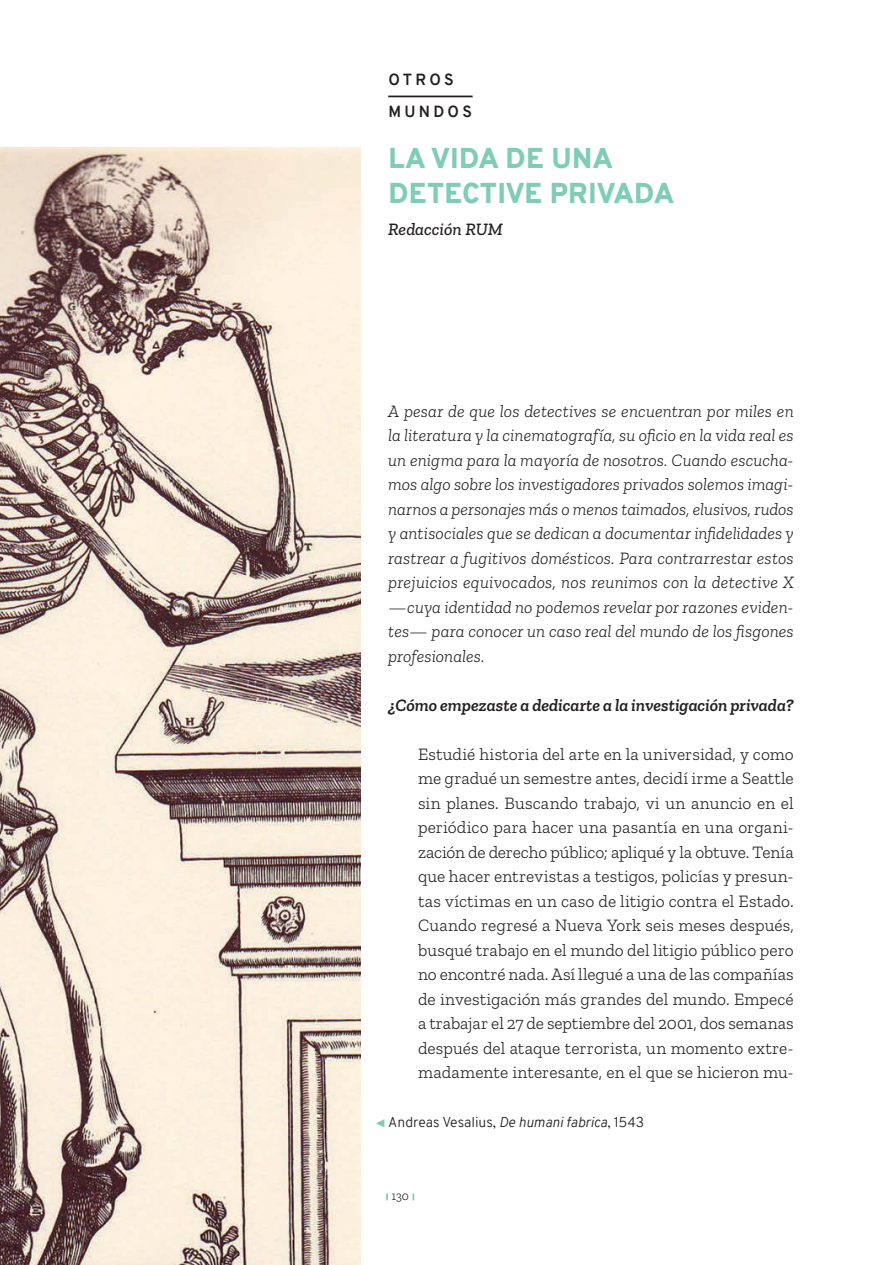
<style>
.page{position:relative;width:893px;height:1265px;background:#fff}
.page>*{position:absolute;margin:0;border:0;box-sizing:border-box;transform-origin:0 0}
.Título_general_Panóp{font:900 28px/35px "Overpass";letter-spacing:.005em;color:#80ccb8}
.Entrevista_respuesta{font:300 17.5px/24.5px "Zilla Slab";color:#231f20;text-align:justify}
.Cuerpo_del_texto{font:italic 300 17.5px/24.5px "Zilla Slab";color:#231f20;text-align:justify}
.Entrevista_pregunta{font:italic 600 17.5px "Zilla Slab";color:#231f20}
.Autor_panóptico{font:italic 500 17.5px "Zilla Slab";color:#231f20}
.t1{font:700 15.75px/31.5px "Overpass";letter-spacing:.21em;color:#231f20}
.pie_de_foto_REV{font:300 14px "Overpass";color:#231f20}
.t2{font:300 12.25px "Zilla Slab";color:#231f20}
.s1{font-family:"Menlo";font-weight:700;color:#80ccb8}
.s2{font-style:italic}
</style>
<div class="page">
<svg style="left:386px;top:1193px;width:2px;height:7px"></svg>
<svg style="left:412px;top:1193px;width:2px;height:7px"></svg>
<hr style="left:388px;top:96px;width:85px;height:1px;background:#231f20">
<img style="left:0;top:147px;width:360px;height:1118px">
<p class="t1" style="left:388px;top:64px;width:85px">OTROS<br>MUNDOS</p>
<p class="Título_general_Panóp" style="left:388px;top:141px;width:287px">LA VIDA DE UNA<br>DETECTIVE PRIVADA</p>
<p class="Autor_panóptico" style="left:388px;top:219px;width:116px">Redacción RUM</p>
<p class="Cuerpo_del_texto" style="left:388px;top:399px;width:407px">A pesar de que los detectives se encuentran por miles en la literatura y la cinematografía, su oficio en la vida real es un enigma para la mayoría de nosotros. Cuando escucha&shy;mos algo sobre los investigadores privados solemos imagi&shy;narnos a personajes más o menos taimados, elusivos, rudos y antisociales que se dedican a documentar infidelidades y rastrear a fugitivos domésticos. Para contrarrestar estos prejuicios equivocados, nos reunimos con la detective X —cuya identidad no podemos revelar por razones eviden&shy;tes— para conocer un caso real del mundo de los fisgones profesionales.</p>
<p class="Entrevista_pregunta" style="left:388px;top:695px;width:407px">¿Cómo empezaste a dedicarte a la investigación privada?</p>
<p class="Entrevista_respuesta" style="left:418px;top:742px;width:377px">Estudié historia del arte en la universidad, y como me gradué un semestre antes, decidí irme a Seattle sin planes. Buscando trabajo, vi un anuncio en el periódico para hacer una pasantía en una organi&shy;zación de derecho público; apliqué y la obtuve. Tenía que hacer entrevistas a testigos, policías y presun&shy;tas víctimas en un caso de litigio contra el Estado.<br>Cuando regresé a Nueva York seis meses después, busqué trabajo en el mundo del litigio público pero no encontré nada. Así llegué a una de las compañías de investigación más grandes del mundo. Empecé a trabajar el 27 de septiembre del 2001, dos semanas después del ataque terrorista, un momento extre&shy;madamente interesante, en el que se hicieron mu-</p>
<p class="pie_de_foto_REV" style="left:376px;top:1112px;width:270px"><span class="s1">◀</span> Andreas Vesalius, <span class="s2">De humani fabrica</span>, 1543</p>
<p class="t2" style="left:391px;top:1190px;width:19px">130</p>
</div>
